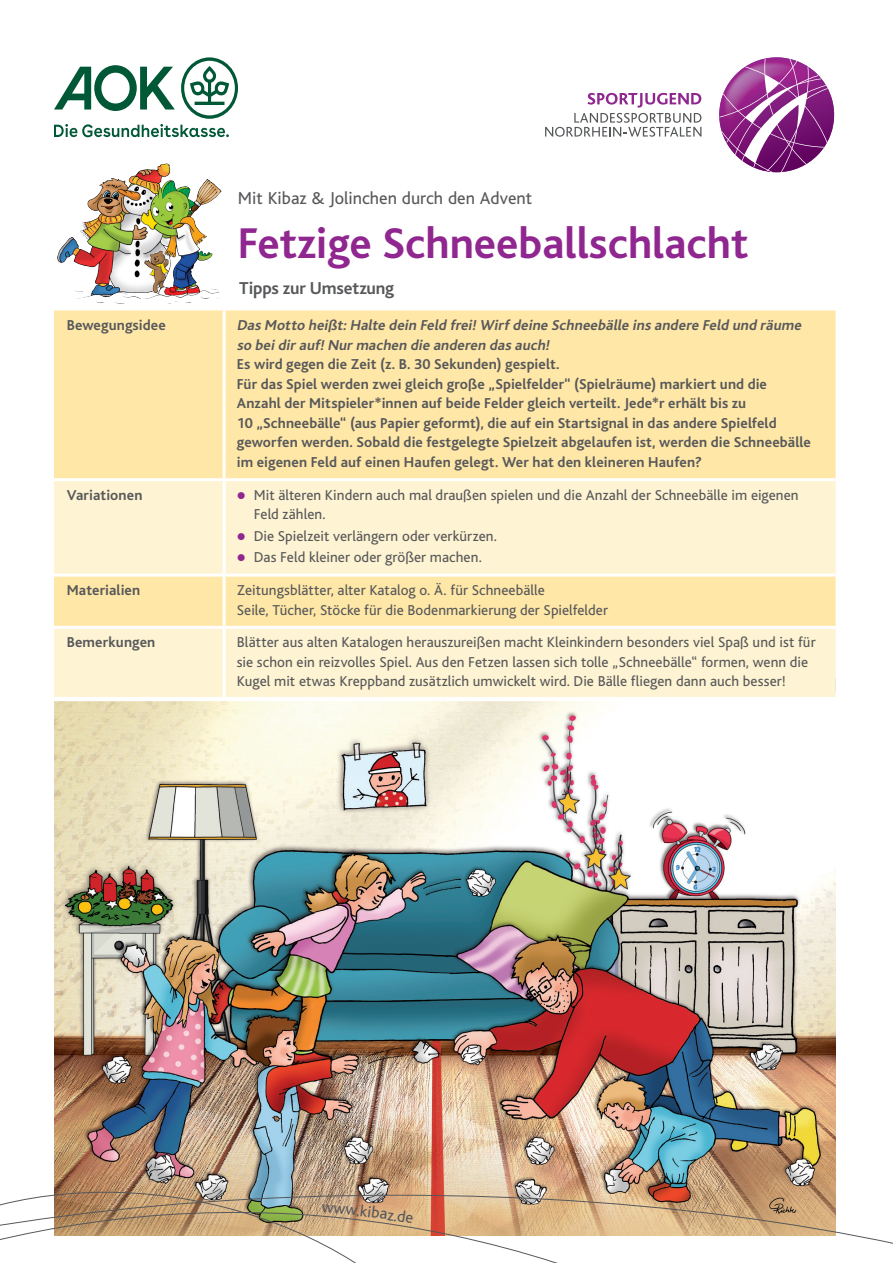
<style>
.page{position:relative;width:893px;height:1263px;background:#fff}
.page>*{position:absolute;margin:0;border:0;box-sizing:border-box;transform-origin:0 0}
.t1{font:700 45px "Bliss";color:#90268f}
.t2{font:18px "Bliss";color:#57585a}
.t3{font:700 18px "Bliss";letter-spacing:-.01em;color:#57585a}
.t4{font:15px/19.5px "Bliss";letter-spacing:.005em;color:#57585a}
.t5{font:700 15px/19.5px "Bliss";letter-spacing:.005em;color:#57585a}
.t6{font:italic 700 15px/19.5px "Bliss";color:#57585a}
</style>
<div class="page">
<img style="left:57px;top:163px;width:165px;height:141px">
<svg style="left:545px;top:93px;width:156px;height:44px"></svg>
<svg style="left:719px;top:57px;width:109px;height:115px"></svg>
<img style="left:54px;top:701px;width:782px;height:414px">
<img style="left:0;top:1115px;width:893px;height:148px">
<div style="left:54px;top:310px;width:782px;height:168px;background:#ffe7a7"></div>
<svg style="left:54px;top:481px;width:782px;height:216px;background:#fef0c8"></svg>
<hr style="left:54px;top:574px;width:170px;height:3px;background:#fff">
<hr style="left:54px;top:626px;width:170px;height:3px;background:#fff">
<hr style="left:224px;top:574px;width:612px;height:3px;background:#fff">
<hr style="left:224px;top:626px;width:612px;height:3px;background:#fff">
<hr style="left:223px;top:310px;width:3px;height:168px;background:#fff">
<hr style="left:223px;top:481px;width:3px;height:93px;background:#fff">
<hr style="left:223px;top:577px;width:3px;height:49px;background:#fff">
<hr style="left:223px;top:629px;width:3px;height:68px;background:#fff">
<svg style="left:54px;top:57px;width:184px;height:80px"></svg>
<svg style="left:238px;top:492px;width:7px;height:7px"></svg>
<svg style="left:238px;top:533px;width:7px;height:7px"></svg>
<svg style="left:238px;top:554px;width:7px;height:7px"></svg>
<svg style="left:322px;top:1204px;width:91px;height:20px;background:#d3ab80"></svg>
<p class="t2" style="left:238px;top:188px;width:296px">Mit Kibaz &amp; Jolinchen durch den Advent</p>
<h1 class="t1" style="left:238px;top:219px;width:512px">Fetzige Schneeballschlacht</h1>
<p class="t3" style="left:239px;top:279px;width:157px">Tipps zur Umsetzung</p>
<p class="t5" style="left:67px;top:316px;width:101px">Bewegungsidee</p>
<p class="t6" style="left:237px;top:316px;width:569px">Das Motto heißt:Halte dein Feld frei!Wirfdeine Schneebälle ins andere Feld und räume so beidir auf!Nur machen die anderen das auch!</p>
<p class="t5" style="left:237px;top:355px;width:576px">Es wird gegen die Zeit (z. B. 30 Sekunden) gespielt.<br>Für das Spiel werden zwei gleich große „Spielfelder“ (Spielräume) markiert und die Anzahl der Mitspieler*innen auf beide Felder gleich verteilt. Jede*r erhält bis zu<br>10 „Schneebälle“ (aus Papier geformt), die auf ein Startsignal in das andere Spielfeld geworfen werden. Sobald die festgelegte Spielzeit abgelaufen ist, werden die Schneebälle im eigenen Feld auf einen Haufen gelegt. Wer hat den kleineren Haufen?</p>
<p class="t5" style="left:67px;top:485px;width:77px">Variationen</p>
<p class="t4" style="left:254px;top:485px;width:546px">Mit älteren Kindern auch mal draußen spielen und die Anzahl der Schneebälle im eigenen<br>Feld zählen.</p>
<p class="t4" style="left:254px;top:525px;width:245px;line-height:21.6px">Die Spielzeit verlängern oder verkürzen.<br>Das Feld kleiner oder größer machen.</p>
<p class="t5" style="left:67px;top:581px;width:75px">Materialien</p>
<p class="t4" style="left:237px;top:581px;width:373px">Zeitungsblätter, alter Katalog o. Ä. für Schneebälle<br>Seile, Tücher, Stöcke für die Bodenmarkierung der Spielfelder</p>
<p class="t5" style="left:67px;top:633px;width:90px">Bemerkungen</p>
<p class="t4" style="left:237px;top:633px;width:580px">Blätter aus alten Katalogen herauszureißen macht Kleinkindern besonders viel Spaß und ist für sie schon ein reizvolles Spiel. Aus den Fetzen lassen sich tolle „Schneebälle“ formen, wenn die<br>Kugel mit etwas Kreppband zusätzlich umwickelt wird. Die Bälle fliegen dann auch besser!</p>
</div>
